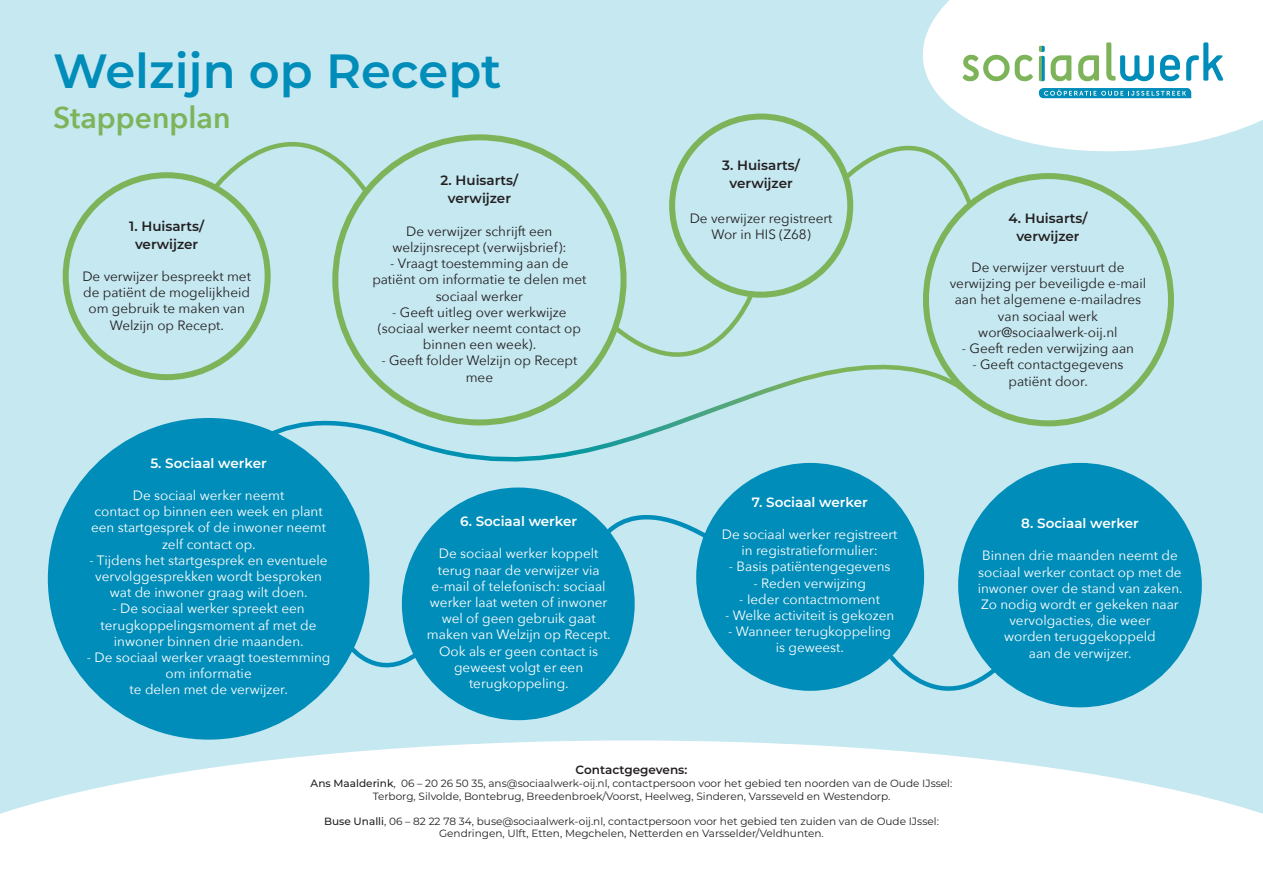
<style>
.page{position:relative;width:1263px;height:893px;background:#fff}
.page>*{position:absolute;margin:0;border:0;box-sizing:border-box;transform-origin:0 0}
.t1{font:600 48px "Montserrat";color:#008db9}
.t2{font:600 30px "Avenir Next";color:#7db359}
.t3{font:13.5px/16.2px "Avenir Next";color:#fff;text-align:center}
.t4{font:13.5px/16.2px "Avenir Next";color:#231f20;text-align:center}
.t5{font:600 13.5px/18px "Montserrat";color:#231f20;text-align:center}
.t6{font:600 13.5px "Montserrat";color:#fff}
.t7{font:600 12px "Montserrat";color:#231f20}
.t8{font:10.5px/12.6px "Montserrat";color:#231f20;text-align:center}
.s1{font-weight:500}
</style>
<div class="page">
<div style="left:0;top:0;width:1263px;height:740px;background:#c5e8f1"></div>
<svg style="left:918px;top:0;width:345px;height:160px"></svg>
<div style="left:51px;top:421px;width:315px;height:316px;background:#008db9;border-radius:50%"></div>
<div style="left:63px;top:172px;width:208px;height:208px;border:6px solid #7db359;border-radius:50%"></div>
<div style="left:405px;top:490px;width:227px;height:227px;background:#008db9;border-radius:50%"></div>
<div style="left:402px;top:487px;width:233px;height:233px;border:6px solid #008db9;border-radius:50%"></div>
<div style="left:335px;top:137px;width:288px;height:285px;background:#c5e8f1;border-radius:50%"></div>
<div style="left:961px;top:466px;width:238px;height:238px;background:#008db9;border-radius:50%"></div>
<div style="left:958px;top:463px;width:244px;height:244px;border:6px solid #008db9;border-radius:50%"></div>
<div style="left:923px;top:173px;width:251px;height:253px;border:6px solid #7db359;border-radius:50%"></div>
<div style="left:699px;top:466px;width:222px;height:222px;background:#008db9;border-radius:50%"></div>
<div style="left:696px;top:463px;width:228px;height:228px;border:6px solid #008db9;border-radius:50%"></div>
<div style="left:669px;top:114px;width:184px;height:184px;border:6px solid #7db359;border-radius:50%"></div>
<svg style="left:1039px;top:88px;width:152px;height:10px;background:#269ec3"></svg>
<svg style="left:963px;top:42px;width:260px;height:39px"></svg>
<svg style="left:591px;top:499px;width:132px;height:54px"></svg>
<svg style="left:206px;top:340px;width:770px;height:159px"></svg>
<svg style="left:0;top:740px;width:1263px;height:74px"></svg>
<div style="left:211px;top:87px;width:162px;height:111px;background:#c5e8f1"></div>
<svg style="left:842px;top:96px;width:134px;height:115px;background:#c2e5e7"></svg>
<svg style="left:609px;top:288px;width:148px;height:116px;background:#bee3e4"></svg>
<svg style="left:347px;top:643px;width:76px;height:39px;background:#9cd5e5"></svg>
<svg style="left:876px;top:637px;width:137px;height:97px;background:#a1d7e6"></svg>
<h1 class="t1" style="left:53px;top:37px;width:450px">Welzijn op Recept</h1>
<h2 class="t2" style="left:53px;top:92px;width:179px">Stappenplan</h2>
<p class="t5" style="left:129px;top:216px;width:76px">1. Huisarts/ verwijzer</p>
<p class="t4" style="left:82px;top:268px;width:170px">De verwijzer bespreekt met de patiënt de mogelijkheid om gebruik te maken van<br>Welzijn op Recept.</p>
<p class="t6" style="left:150px;top:453px;width:118px">5. Sociaal werker</p>
<p class="t3" style="left:91px;top:487px;width:236px">De sociaal werker neemt<br>contact op binnen een week en plant een startgesprek of de inwoner neemt zelf contact op.</p>
<p class="t3" style="left:90px;top:551px;width:240px">- Tijdens het startgesprek en eventuele vervolggesprekken wordt besproken wat de inwoner graag wilt doen.</p>
<p class="t3" style="left:101px;top:600px;width:217px">- De sociaal werker spreekt een terugkoppelingsmoment af met de inwoner binnen drie maanden.</p>
<p class="t3" style="left:87px;top:649px;width:245px">- De sociaal werker vraagt toestemming om informatie<br>te delen met de verwijzer.</p>
<p class="t5" style="left:440px;top:171px;width:79px">2. Huisarts/ verwijzer</p>
<p class="t4" style="left:392px;top:222px;width:176px">De verwijzer schrijft een welzijnsrecept (verwijsbrief):</p>
<p class="t4" style="left:372px;top:255px;width:216px">- Vraagt toestemming aan de patiënt om informatie te delen met sociaal werker</p>
<p class="t4" style="left:378px;top:303px;width:205px">- Geeft uitleg over werkwijze (sociaal werker neemt contact op binnen een week).</p>
<p class="t4" style="left:381px;top:352px;width:197px">- Geeft folder Welzijn op Recept mee</p>
<p class="t6" style="left:460px;top:512px;width:119px">6. Sociaal werker</p>
<p class="t3" style="left:427px;top:545px;width:185px">De sociaal werker koppelt terug naar de verwijzer via e-mail of telefonisch: sociaal werker laat weten of inwoner wel of geen gebruik gaat maken van Welzijn op Recept.<br>Ook als er geen contact is geweest volgt er een terugkoppeling.</p>
<p class="t5" style="left:722px;top:156px;width:79px">3. Huisarts/ verwijzer</p>
<p class="t4" style="left:690px;top:209px;width:144px">De verwijzer registreert<br>Wor in HIS (Z68)</p>
<p class="t6" style="left:752px;top:492px;width:118px">7. Sociaal werker</p>
<p class="t3" style="left:722px;top:526px;width:177px">De sociaal werker registreert in registratieformulier:</p>
<p class="t3" style="left:729px;top:558px;width:163px">- Basis patiëntengegevens</p>
<p class="t3" style="left:753px;top:574px;width:114px">- Reden verwijzing</p>
<p class="t3" style="left:739px;top:590px;width:142px">- Ieder contactmoment</p>
<p class="t3" style="left:725px;top:607px;width:171px">- Welke activiteit is gekozen</p>
<p class="t3" style="left:728px;top:623px;width:164px">- Wanneer terugkoppeling is geweest.</p>
<p class="t5" style="left:1008px;top:209px;width:81px">4. Huisarts/ verwijzer</p>
<p class="t4" style="left:950px;top:259px;width:198px">De verwijzer verstuurt de verwijzing per beveiligde e-mail aan het algemene e-mailadres van sociaal werk wor@sociaalwerk-oij.nl</p>
<p class="t4" style="left:962px;top:340px;width:174px">- Geeft reden verwijzing aan</p>
<p class="t4" style="left:972px;top:356px;width:153px">- Geeft contactgegevens patiënt door.</p>
<p class="t6" style="left:1021px;top:514px;width:119px">8. Sociaal werker</p>
<p class="t3" style="left:978px;top:547px;width:207px">Binnen drie maanden neemt de sociaal werker contact op met de inwoner over de stand van zaken.<br>Zo nodig wordt er gekeken naar vervolgacties, die weer<br>worden teruggekoppeld<br>aan de verwijzer.</p>
<p class="t7" style="left:576px;top:762px;width:113px">Contactgegevens:</p>
<p class="t8" style="left:311px;top:777px;width:643px"><span class="s1">Ans Maalderink</span>, 06 – 20 26 50 35, ans@sociaalwerk-oij.nl, contactpersoon voor het gebied ten noorden van de Oude IJssel:<br>Terborg, Silvolde, Bontebrug, Breedenbroek/Voorst, Heelweg, Sinderen, Varsseveld en Westendorp.</p>
<p class="t8" style="left:324px;top:814px;width:616px"><span class="s1">Buse Unalli</span>, 06 – 82 22 78 34, buse@sociaalwerk-oij.nl, contactpersoon voor het gebied ten zuiden van de Oude IJssel:<br>Gendringen, Ulft, Etten, Megchelen, Netterden en Varsselder/Veldhunten.</p>
</div>
